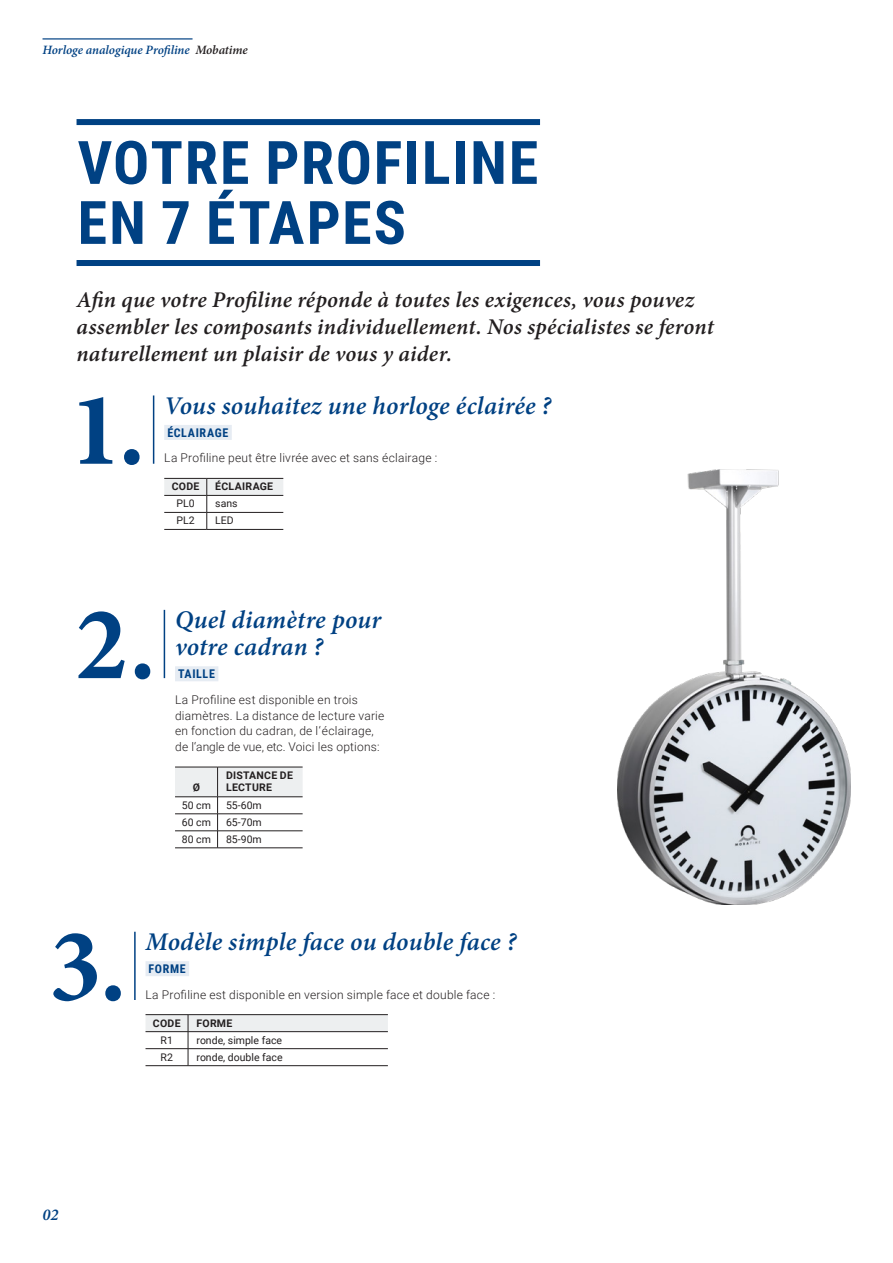
<style>
.page{position:relative;width:893px;height:1263px;background:#fff}
.page>*{position:absolute;margin:0;border:0;box-sizing:border-box;transform-origin:0 0}
.t1{font:700 105px "Minion Pro";color:#004183}
.t2{font:700 60px/60px "Roboto Condensed";letter-spacing:.03em;color:#004183}
.t3{font:italic 600 25.5px/27px "Minion Pro";letter-spacing:.01em;color:#004183}
.t4{font:italic 600 22.5px/27px "Minion Pro";letter-spacing:.01em;color:#231f20}
.t5{font:italic 600 16.5px "Minion Pro";color:#004183}
.t6{font:italic 600 12.75px "Minion Pro";letter-spacing:-.005em;color:#004183}
.t7{font:300 12px/15.8px "Roboto";letter-spacing:.02em;color:#231f20}
.t8{font:700 12px "Roboto Condensed";letter-spacing:.05em;color:#004183}
.t9{font:10.5px "Roboto";color:#231f20}
.t10{font:700 10.5px "Roboto";letter-spacing:.025em;color:#231f20}
.s1{color:#231f20}
</style>
<div class="page">
<img style="left:618px;top:469px;width:232px;height:435px">
<div style="left:77px;top:119px;width:463px;height:6px;background:#004183"></div>
<div style="left:77px;top:260px;width:463px;height:6px;background:#004183"></div>
<hr style="left:43px;top:38px;width:150px;height:2px;background:#004183">
<div style="left:175px;top:666px;width:43px;height:15px;background:#e6ecf3"></div>
<svg style="left:175px;top:768px;width:128px;height:79px"></svg>
<hr style="left:175px;top:767px;width:43px;height:1px;background:#231f20">
<hr style="left:218px;top:767px;width:85px;height:1px;background:#231f20">
<hr style="left:175px;top:796px;width:43px;height:1px;background:#231f20">
<hr style="left:218px;top:796px;width:85px;height:1px;background:#231f20">
<hr style="left:175px;top:813px;width:43px;height:1px;background:#231f20">
<hr style="left:218px;top:813px;width:85px;height:1px;background:#231f20">
<hr style="left:175px;top:830px;width:43px;height:1px;background:#231f20">
<hr style="left:218px;top:830px;width:85px;height:1px;background:#231f20">
<hr style="left:175px;top:847px;width:43px;height:1px;background:#231f20">
<hr style="left:218px;top:847px;width:85px;height:1px;background:#231f20">
<hr style="left:164px;top:610px;width:1px;height:68px;background:#004183">
<div style="left:164px;top:425px;width:68px;height:15px;background:#e6ecf3"></div>
<svg style="left:164px;top:479px;width:119px;height:50px"></svg>
<hr style="left:164px;top:478px;width:43px;height:1px;background:#231f20">
<hr style="left:207px;top:478px;width:76px;height:1px;background:#231f20">
<hr style="left:164px;top:495px;width:43px;height:1px;background:#231f20">
<hr style="left:207px;top:495px;width:76px;height:1px;background:#231f20">
<hr style="left:164px;top:512px;width:43px;height:1px;background:#231f20">
<hr style="left:207px;top:512px;width:76px;height:1px;background:#231f20">
<hr style="left:164px;top:529px;width:43px;height:1px;background:#231f20">
<hr style="left:207px;top:529px;width:76px;height:1px;background:#231f20">
<hr style="left:153px;top:395px;width:1px;height:69px;background:#004183">
<div style="left:146px;top:961px;width:43px;height:15px;background:#e6ecf3"></div>
<svg style="left:146px;top:1015px;width:242px;height:50px"></svg>
<hr style="left:146px;top:1014px;width:42px;height:1px;background:#231f20">
<hr style="left:188px;top:1014px;width:200px;height:1px;background:#231f20">
<hr style="left:146px;top:1031px;width:42px;height:1px;background:#231f20">
<hr style="left:188px;top:1031px;width:200px;height:1px;background:#231f20">
<hr style="left:146px;top:1048px;width:42px;height:1px;background:#231f20">
<hr style="left:188px;top:1048px;width:200px;height:1px;background:#231f20">
<hr style="left:146px;top:1065px;width:42px;height:1px;background:#231f20">
<hr style="left:188px;top:1065px;width:200px;height:1px;background:#231f20">
<hr style="left:134px;top:932px;width:2px;height:68px;background:#004183">
<p class="t6" style="left:43px;top:41px;width:207px">Horloge analogique Profiline <span class="s1">Mobatime</span></p>
<p class="t2" style="left:78px;top:130px;width:462px">VOTRE PROFILINE<br>EN 7 ÉTAPES</p>
<p class="t4" style="left:77px;top:286px;width:639px">Afin que votre Profiline réponde à toutes les exigences, vous pouvez assembler les composants individuellement. Nos spécialistes se feront naturellement un plaisir de vous y aider.</p>
<p class="t1" style="left:69px;top:356px;width:77px">1.</p>
<p class="t3" style="left:164px;top:392px;width:389px">Vous souhaitez une horloge éclairée ?</p>
<p class="t8" style="left:167px;top:424px;width:62px">ÉCLAIRAGE</p>
<p class="t7" style="left:164px;top:450px;width:275px">La Profiline peut être livrée avec et sans éclairage :</p>
<p class="t10" style="left:172px;top:479px;width:29px">CODE</p>
<p class="t10" style="left:215px;top:479px;width:59px">ÉCLAIRAGE</p>
<p class="t9" style="left:176px;top:496px;width:20px">PL0</p>
<p class="t9" style="left:215px;top:496px;width:24px">sans</p>
<p class="t9" style="left:176px;top:513px;width:20px">PL2</p>
<p class="t9" style="left:215px;top:513px;width:20px">LED</p>
<p class="t1" style="left:75px;top:571px;width:82px">2.</p>
<p class="t3" style="left:175px;top:606px;width:208px">Quel diamètre pour votre cadran ?</p>
<p class="t8" style="left:178px;top:666px;width:38px">TAILLE</p>
<p class="t7" style="left:175px;top:691px;width:211px">La Profiline est disponible en trois diamètres. La distance de lecture varie en fonction du cadran, de l‘éclairage, de l‘angle de vue, etc. Voici les options:</p>
<p class="t10" style="left:193px;top:780px;width:9px">Ø</p>
<p class="t10" style="left:226px;top:768px;width:68px">DISTANCE DE</p>
<p class="t10" style="left:226px;top:780px;width:48px">LECTURE</p>
<p class="t9" style="left:182px;top:798px;width:31px">50 cm</p>
<p class="t9" style="left:226px;top:798px;width:37px">55-60m</p>
<p class="t9" style="left:182px;top:815px;width:31px">60 cm</p>
<p class="t9" style="left:226px;top:815px;width:37px">65-70m</p>
<p class="t9" style="left:182px;top:832px;width:31px">80 cm</p>
<p class="t9" style="left:226px;top:832px;width:37px">85-90m</p>
<p class="t1" style="left:49px;top:892px;width:79px">3.</p>
<p class="t3" style="left:146px;top:928px;width:372px">Modèle simple face ou double face ?</p>
<p class="t8" style="left:149px;top:960px;width:39px">FORME</p>
<p class="t7" style="left:146px;top:986px;width:351px">La Profiline est disponible en version simple face et double face :</p>
<p class="t10" style="left:153px;top:1015px;width:29px">CODE</p>
<p class="t10" style="left:197px;top:1015px;width:37px">FORME</p>
<p class="t9" style="left:161px;top:1032px;width:14px">R1</p>
<p class="t9" style="left:197px;top:1032px;width:87px">ronde, simple face</p>
<p class="t9" style="left:161px;top:1049px;width:14px">R2</p>
<p class="t9" style="left:197px;top:1049px;width:88px">ronde, double face</p>
<p class="t5" style="left:43px;top:1203px;width:17px">02</p>
</div>
